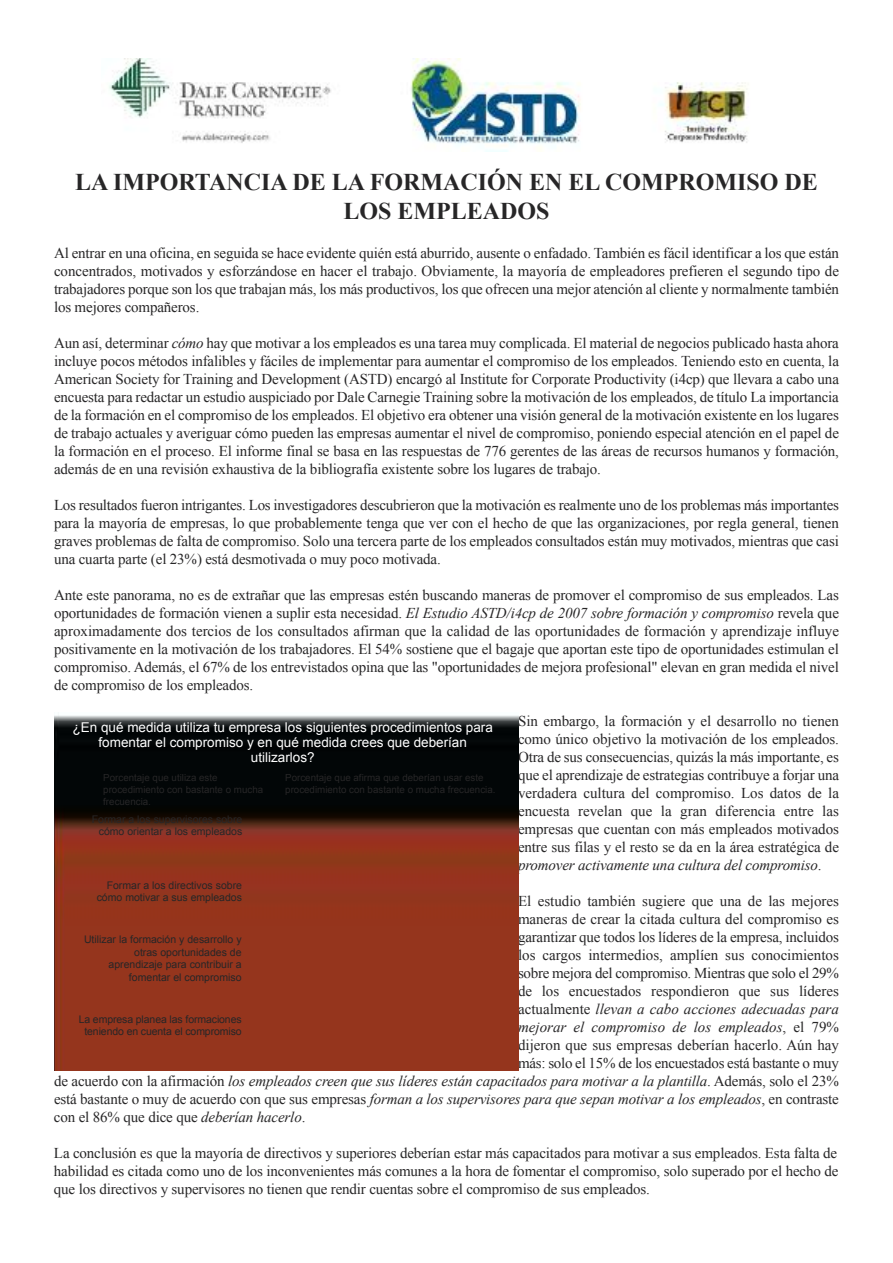
<style>
.page{position:relative;width:893px;height:1263px;background:#fff}
.page>*{position:absolute;margin:0;border:0;box-sizing:border-box;transform-origin:0 0}
.t1{font:700 24px/28.8px "Times New Roman";color:#272627;text-align:center}
.t2{font:15px/18px "Times New Roman";letter-spacing:-.01em;color:#272627;text-align:justify}
.t3{font:italic 15px "Times New Roman";letter-spacing:-.01em;color:#272627}
.t4{font:13.5px/15px "Arial";color:#fff;text-align:center}
.t5{font:10.5px/12.6px "Arial";color:#272627;text-align:right}
.t6{font:9.75px/11.7px "Arial";color:#272627}
.s1{font-style:italic}
.s2{font-style:normal}
</style>
<div class="page">
<img style="left:109px;top:59px;width:638px;height:92px">
<img style="left:54px;top:715px;width:464px;height:355px">
<h1 class="t1" style="left:75px;top:168px;width:744px">LA IMPORTANCIA DE LA FORMACIÓN EN EL COMPROMISO DE<br>LOS EMPLEADOS</h1>
<p class="t2" style="left:54px;top:243px;width:786px">Al entrar en una oficina, en seguida se hace evidente quién está aburrido, ausente o enfadado. También es fácil identificar a los que están concentrados, motivados y esforzándose en hacer el trabajo. Obviamente, la mayoría de empleadores prefieren el segundo tipo de trabajadores porque son los que trabajan más, los más productivos, los que ofrecen una mejor atención al cliente y normalmente también los mejores compañeros.</p>
<p class="t2" style="left:54px;top:333px;width:786px">Aun así, determinar <span class="s1">cómo</span> hay que motivar a los empleados es una tarea muy complicada. El material de negocios publicado hasta ahora incluye pocos métodos infalibles y fáciles de implementar para aumentar el compromiso de los empleados. Teniendo esto en cuenta, la American Society for Training and Development (ASTD) encargó al Institute for Corporate Productivity (i4cp) que llevara a cabo una encuesta para redactar un estudio auspiciado por Dale Carnegie Training sobre la motivación de los empleados, de título La importancia de la formación en el compromiso de los empleados. El objetivo era obtener una visión general de la motivación existente en los lugares de trabajo actuales y averiguar cómo pueden las empresas aumentar el nivel de compromiso, poniendo especial atención en el papel de la formación en el proceso. El informe final se basa en las respuestas de 776 gerentes de las áreas de recursos humanos y formación, además de en una revisión exhaustiva de la bibliografía existente sobre los lugares de trabajo.</p>
<p class="t2" style="left:54px;top:495px;width:786px">Los resultados fueron intrigantes. Los investigadores descubrieron que la motivación es realmente uno de los problemas más importantes para la mayoría de empresas, lo que probablemente tenga que ver con el hecho de que las organizaciones, por regla general, tienen graves problemas de falta de compromiso. Solo una tercera parte de los empleados consultados están muy motivados, mientras que casi una cuarta parte (el 23%) está desmotivada o muy poco motivada.</p>
<p class="t2" style="left:54px;top:585px;width:786px">Ante este panorama, no es de extrañar que las empresas estén buscando maneras de promover el compromiso de sus empleados. Las oportunidades de formación vienen a suplir esta necesidad. <span class="s1">El Estudio ASTD/i4cp de 2007 sobre formación y compromiso</span> revela que aproximadamente dos tercios de los consultados afirman que la calidad de las oportunidades de formación y aprendizaje influye positivamente en la motivación de los trabajadores. El 54% sostiene que el bagaje que aportan este tipo de oportunidades estimulan el compromiso. Además, el 67% de los entrevistados opina que las "oportunidades de mejora profesional" elevan en gran medida el nivel de compromiso de los empleados.</p>
<p class="t2" style="left:518px;top:711px;width:322px">Sin embargo, la formación y el desarrollo no tienen como único objetivo la motivación de los empleados.<br>Otra de sus consecuencias, quizás la más importante, es que el aprendizaje de estrategias contribuye a forjar una verdadera cultura del compromiso. Los datos de la encuesta revelan que la gran diferencia entre las empresas que cuentan con más empleados motivados entre sus filas y el resto se da en la área estratégica de <span class="s1">promover activamente una cultura del compromiso</span>.</p>
<p class="t2" style="left:518px;top:891px;width:322px">El estudio también sugiere que una de las mejores</p>
<p class="t2" style="left:518px;top:909px;width:322px">maneras de crear la citada cultura del compromiso es</p>
<p class="t2" style="left:518px;top:927px;width:322px">garantizar que todos los líderes de la empresa, incluidos</p>
<p class="t2" style="left:518px;top:945px;width:322px">los cargos intermedios, amplíen sus conocimientos</p>
<p class="t2" style="left:518px;top:963px;width:322px">sobre mejora del compromiso. Mientras que solo el 29%</p>
<p class="t2" style="left:518px;top:981px;width:322px">de los encuestados respondieron que sus líderes</p>
<p class="t3" style="left:518px;top:1000px;width:322px"><span class="s2">actualmente</span> llevan a cabo acciones adecuadas para</p>
<p class="t3" style="left:518px;top:1018px;width:322px">mejorar el compromiso de los empleados<span class="s2">, el 79%</span></p>
<p class="t2" style="left:518px;top:1035px;width:322px">dijeron que sus empresas deberían hacerlo. Aún hay</p>
<p class="t2" style="left:518px;top:1053px;width:322px">más: solo el 15% de los encuestados está bastante o muy</p>
<p class="t3" style="left:54px;top:1072px;width:786px"><span class="s2">de acuerdo con la afirmación</span> los empleados creen que sus líderes están capacitados para motivar a la plantilla<span class="s2">. Además, solo el 23%</span></p>
<p class="t2" style="left:54px;top:1089px;width:786px">está bastante o muy de acuerdo con que sus empresas <span class="s1">forman a los supervisores para que sepan motivar a los empleados</span>, en contraste</p>
<p class="t2" style="left:54px;top:1107px;width:253px">con el 86% que dice que <span class="s1">deberían hacerlo</span>.</p>
<p class="t2" style="left:54px;top:1143px;width:786px">La conclusión es que la mayoría de directivos y superiores deberían estar más capacitados para motivar a sus empleados. Esta falta de habilidad es citada como uno de los inconvenientes más comunes a la hora de fomentar el compromiso, solo superado por el hecho de que los directivos y supervisores no tienen que rendir cuentas sobre el compromiso de sus empleados.</p>
<p class="t4" style="left:73px;top:720px;width:422px">¿En qué medida utiliza tu empresa los siguientes procedimientos para fomentar el compromiso y en qué medida crees que deberían utilizarlos?</p>
<p class="t6" style="left:103px;top:772px;width:161px">Porcentaje que utiliza este procedimiento con bastante o mucha frecuencia.</p>
<p class="t6" style="left:285px;top:772px;width:212px">Porcentaje que afirma que deberían usar este procedimiento con bastante o mucha frecuencia.</p>
<p class="t5" style="left:92px;top:813px;width:152px">Formar a los supervisores sobre cómo orientar a los empleados</p>
<p class="t5" style="left:97px;top:879px;width:147px">Formar a los directivos sobre cómo motivar a sus empleados</p>
<p class="t5" style="left:84px;top:933px;width:159px">Utilizar la formación y desarrollo y otras oportunidades de aprendizaje para contribuir a fomentar el compromiso</p>
<p class="t5" style="left:79px;top:1013px;width:164px;text-align:center">La empresa planea las formaciones teniendo en cuenta el compromiso</p>
</div>
